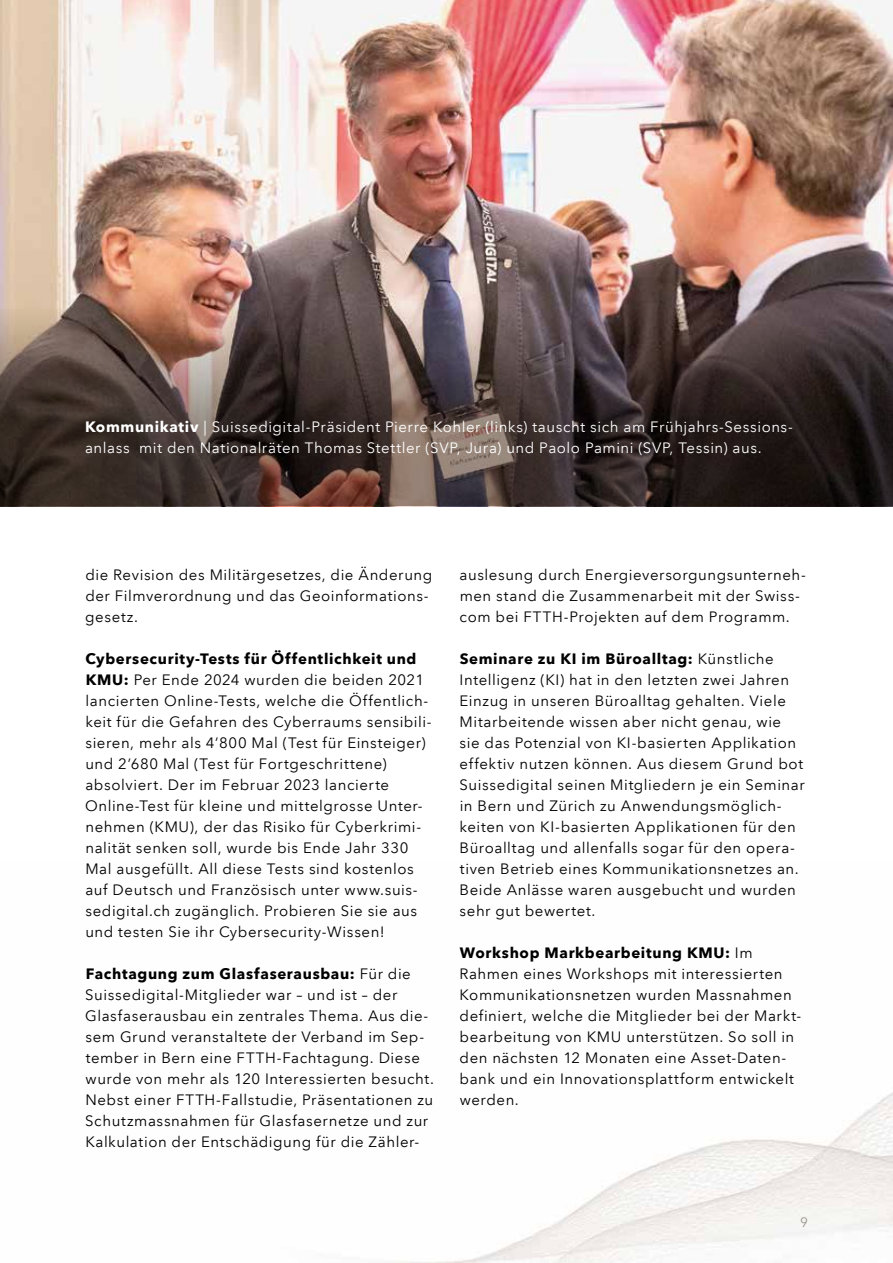
<style>
.page{position:relative;width:893px;height:1263px;background:#fff}
.page>*{position:absolute;margin:0;border:0;box-sizing:border-box;transform-origin:0 0}
.t1{font:15px/21px "Avenir Next LT Pro";letter-spacing:.035em;color:#000}
.t2{font:15px/21px "Avenir Next LT Pro";letter-spacing:.035em;color:#fff}
.t3{font:13.5px "Avenir Next LT Pro";color:#9f968d}
.s1{font-weight:700}
</style>
<div class="page">
<img style="left:393px;top:1092px;width:500px;height:171px">
<img style="left:0;top:0;width:893px;height:251px">
<img style="left:0;top:251px;width:893px;height:255px">
<p class="t2" style="left:85px;top:417px;width:709px"><span class="s1">Kommunikativ</span> | Suissedigital-Präsident Pierre Kohler (links) tauscht sich am Frühjahrs-Sessions&shy;anlass mit den Nationalräten Thomas Stettler (SVP, Jura) und Paolo Pamini (SVP, Tessin) aus.</p>
<p class="t1" style="left:85px;top:564px;width:349px">die Revision des Militärgesetzes, die Änderung der Filmverordnung und das Geoinformations&shy;gesetz.</p>
<p class="t1" style="left:85px;top:648px;width:348px"><span class="s1">Cybersecurity-Tests für Öffentlichkeit und KMU:</span> Per Ende 2024 wurden die beiden 2021 lancierten Online-Tests, welche die Öffentlich&shy;keit für die Gefahren des Cyberraums sensibili&shy;sieren, mehr als 4’800 Mal (Test für Einsteiger) und 2’680 Mal (Test für Fortgeschrittene) absolviert. Der im Februar 2023 lancierte Online-Test für kleine und mittelgrosse Unter&shy;nehmen (KMU), der das Risiko für Cyberkrimi&shy;nalität senken soll, wurde bis Ende Jahr 330<br>Mal ausgefüllt. All diese Tests sind kostenlos auf Deutsch und Französisch unter www.suis&shy;sedigital.ch zugänglich. Probieren Sie sie aus und testen Sie ihr Cybersecurity-Wissen!</p>
<p class="t1" style="left:85px;top:963px;width:350px"><span class="s1">Fachtagung zum Glasfaserausbau:</span> Für die Suissedigital-Mitglieder war – und ist – der Glasfaserausbau ein zentrales Thema. Aus die&shy;sem Grund veranstaltete der Verband im Sep&shy;tember in Bern eine FTTH-Fachtagung. Diese wurde von mehr als 120 Interessierten besucht.<br>Nebst einer FTTH-Fallstudie, Präsentationen zu Schutzmassnahmen für Glasfasernetze und zur Kalkulation der Entschädigung für die Zähler-</p>
<p class="t1" style="left:460px;top:564px;width:348px">auslesung durch Energieversorgungsunterneh&shy;men stand die Zusammenarbeit mit der Swiss&shy;com bei FTTH-Projekten auf dem Programm.</p>
<p class="t1" style="left:459px;top:648px;width:347px"><span class="s1">Seminare zu KI im Büroalltag:</span> Künstliche Intelligenz (KI) hat in den letzten zwei Jahren Einzug in unseren Büroalltag gehalten. Viele Mitarbeitende wissen aber nicht genau, wie sie das Potenzial von KI-basierten Applikation effektiv nutzen können. Aus diesem Grund bot Suissedigital seinen Mitgliedern je ein Seminar in Bern und Zürich zu Anwendungsmöglich&shy;keiten von KI-basierten Applikationen für den Büroalltag und allenfalls sogar für den opera&shy;tiven Betrieb eines Kommunikationsnetzes an.<br>Beide Anlässe waren ausgebucht und wurden sehr gut bewertet.</p>
<p class="t1" style="left:460px;top:942px;width:343px"><span class="s1">Workshop Markbearbeitung KMU:</span> Im Rahmen eines Workshops mit interessierten Kommunikationsnetzen wurden Massnahmen definiert, welche die Mitglieder bei der Markt&shy;bearbeitung von KMU unterstützen. So soll in den nächsten 12 Monaten eine Asset-Daten&shy;bank und ein Innovationsplattform entwickelt werden.</p>
<p class="t3" style="left:800px;top:1214px;width:9px">9</p>
</div>
